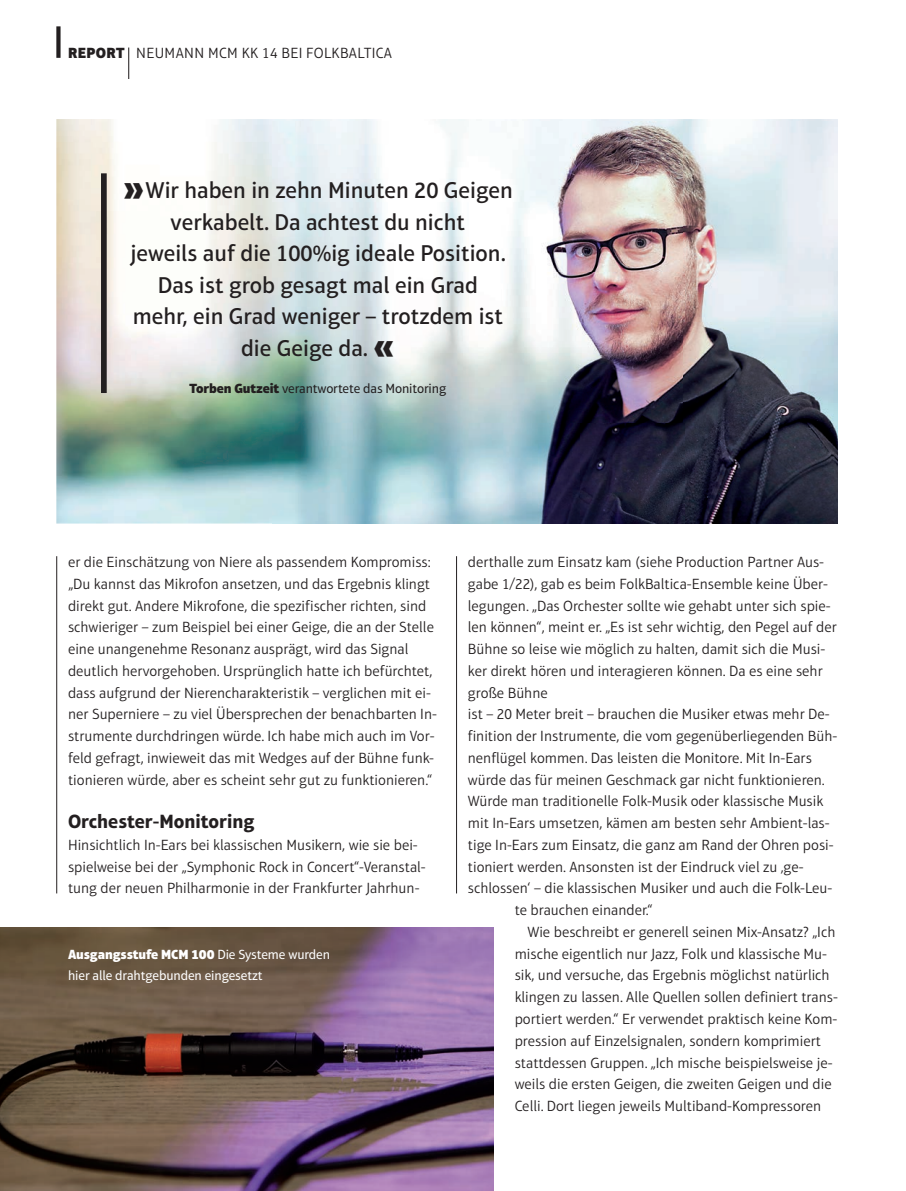
<style>
.page{position:relative;width:906px;height:1191px;background:#fff}
.page>*{position:absolute;margin:0;border:0;box-sizing:border-box;transform-origin:0 0}
.t1{font:500 23.25px/31.5px "Aptifer Sans LT Pro";color:#231f20;text-align:center}
.t2{font:700 19.5px "Aptifer Sans LT Pro";color:#231f20}
.t3{font:300 15px/21.8px "Aptifer Sans LT Pro";color:#231f20}
.t4{font:300 15px "Aptifer Sans LT Pro";letter-spacing:.025em;color:#231f20}
.t5{font:13.5px/21.8px "Aptifer Sans LT Pro";letter-spacing:-.01em;color:#fff}
.t6{font:13.5px "Aptifer Sans LT Pro";letter-spacing:-.01em;color:#231f20}
.s1{font-weight:900}
.s2{font-weight:900;font-size:36px}
</style>
<div class="page">
<hr style="left:456px;top:556px;width:1px;height:337px;background:#231f20">
<hr style="left:56px;top:556px;width:1px;height:337px;background:#231f20">
<img style="left:56px;top:119px;width:782px;height:404px">
<img style="left:273px;top:122px;width:565px;height:401px">
<div style="left:101px;top:173px;width:6px;height:220px;background:#231f20"></div>
<img style="left:0;top:927px;width:493px;height:264px">
<hr style="left:128px;top:48px;width:1px;height:31px;background:#231f20">
<div style="left:56px;top:26px;width:5px;height:32px;background:#231f20"></div>
<p class="t4" style="left:68px;top:44px;width:325px"><span class="s1">REPORT</span> NEUMANN MCM KK 14 BEI FOLKBALTICA</p>
<h1 class="t1" style="left:123px;top:174px;width:391px"><span class="s2">››</span> Wir haben in zehn Minuten 20 Geigen verkabelt. Da achtest du nicht<br>jeweils auf die 100%ig ideale Position.<br>Das ist grob gesagt mal ein Grad<br>mehr, ein Grad weniger – trotzdem ist die Geige da. <span class="s2">‹‹</span></h1>
<p class="t6" style="left:190px;top:381px;width:258px"><span class="s1">Torben Gutzeit</span> verantwortete das Monitoring</p>
<p class="t3" style="left:68px;top:551px;width:370px">er die Einschätzung von Niere als passendem Kompromiss: „Du kannst das Mikrofon ansetzen, und das Ergebnis klingt direkt gut. Andere Mikrofone, die spezifischer richten, sind schwieriger – zum Beispiel bei einer Geige, die an der Stelle eine unangenehme Resonanz ausprägt, wird das Signal deutlich hervorgehoben. Ursprünglich hatte ich befürchtet, dass aufgrund der Nierencharakteristik – verglichen mit ei&shy;ner Superniere – zu viel Übersprechen der benachbarten In&shy;strumente durchdringen würde. Ich habe mich auch im Vor&shy;feld gefragt, inwieweit das mit Wedges auf der Bühne funk&shy;tionieren würde, aber es scheint sehr gut zu funktionieren.“</p>
<h2 class="t2" style="left:68px;top:809px;width:188px">Orchester-Monitoring</h2>
<p class="t3" style="left:68px;top:834px;width:359px">Hinsichtlich In-Ears bei klassischen Musikern, wie sie bei&shy;spielweise bei der „Symphonic Rock in Concert“-Veranstal&shy;tung der neuen Philharmonie in der Frankfurter Jahrhun-</p>
<p class="t5" style="left:68px;top:943px;width:263px"><span class="s1">Ausgangsstufe MCM 100</span> Die Systeme wurden hier alle drahtgebunden eingesetzt</p>
<p class="t3" style="left:468px;top:551px;width:358px">derthalle zum Einsatz kam (siehe Production Partner Aus-</p>
<p class="t3" style="left:468px;top:573px;width:361px">gabe 1/22), gab es beim FolkBaltica-Ensemble keine Über-</p>
<p class="t3" style="left:468px;top:594px;width:364px">legungen. „Das Orchester sollte wie gehabt unter sich spie-</p>
<p class="t3" style="left:468px;top:616px;width:370px">len können“, meint er. „Es ist sehr wichtig, den Pegel auf der</p>
<p class="t3" style="left:468px;top:638px;width:359px">Bühne so leise wie möglich zu halten, damit sich die Musi-</p>
<p class="t3" style="left:468px;top:660px;width:356px">ker direkt hören und interagieren können. Da es eine sehr</p>
<p class="t3" style="left:468px;top:681px;width:81px">große Bühne</p>
<p class="t3" style="left:468px;top:703px;width:363px">ist – 20 Meter breit – brauchen die Musiker etwas mehr De-</p>
<p class="t3" style="left:468px;top:725px;width:371px">finition der Instrumente, die vom gegen über liegenden Büh-</p>
<p class="t3" style="left:468px;top:747px;width:345px">nenflügel kommen. Das leisten die Monitore. Mit In-Ears</p>
<p class="t3" style="left:468px;top:768px;width:358px">würde das für meinen Geschmack gar nicht funktionieren.</p>
<p class="t3" style="left:468px;top:790px;width:357px">Würde man traditionelle Folk-Musik oder klassische Musik</p>
<p class="t3" style="left:468px;top:812px;width:363px">mit In-Ears umsetzen, kämen am besten sehr Ambient-las-</p>
<p class="t3" style="left:468px;top:834px;width:367px">tige In-Ears zum Einsatz, die ganz am Rand der Ohren posi-</p>
<p class="t3" style="left:468px;top:855px;width:337px">tioniert werden. Ansonsten ist der Eindruck viel zu ‚ge-</p>
<p class="t3" style="left:468px;top:877px;width:366px">schlossen‘ – die klassischen Musiker und auch die Folk-Leu-</p>
<p class="t3" style="left:514px;top:899px;width:140px">te brauchen einander.“</p>
<p class="t3" style="left:527px;top:921px;width:309px">Wie beschreibt er generell seinen Mix-Ansatz? „Ich</p>
<p class="t3" style="left:514px;top:942px;width:314px">mische eigentlich nur Jazz, Folk und klassische Mu-</p>
<p class="t3" style="left:514px;top:964px;width:316px">sik, und versuche, das Ergebnis möglichst natürlich</p>
<p class="t3" style="left:514px;top:986px;width:325px">klingen zu lassen. Alle Quellen sollen definiert trans-</p>
<p class="t3" style="left:514px;top:1008px;width:324px">portiert werden.“ Er verwendet praktisch keine Kom-</p>
<p class="t3" style="left:514px;top:1029px;width:308px">pression auf Einzelsignalen, sondern komprimiert</p>
<p class="t3" style="left:514px;top:1051px;width:319px">stattdessen Gruppen. „Ich mische beispielsweise je-</p>
<p class="t3" style="left:514px;top:1073px;width:318px">weils die ersten Geigen, die zweiten Geigen und die</p>
<p class="t3" style="left:514px;top:1095px;width:308px">Celli. Dort liegen jeweils Multiband-Kompressoren</p>
</div>
